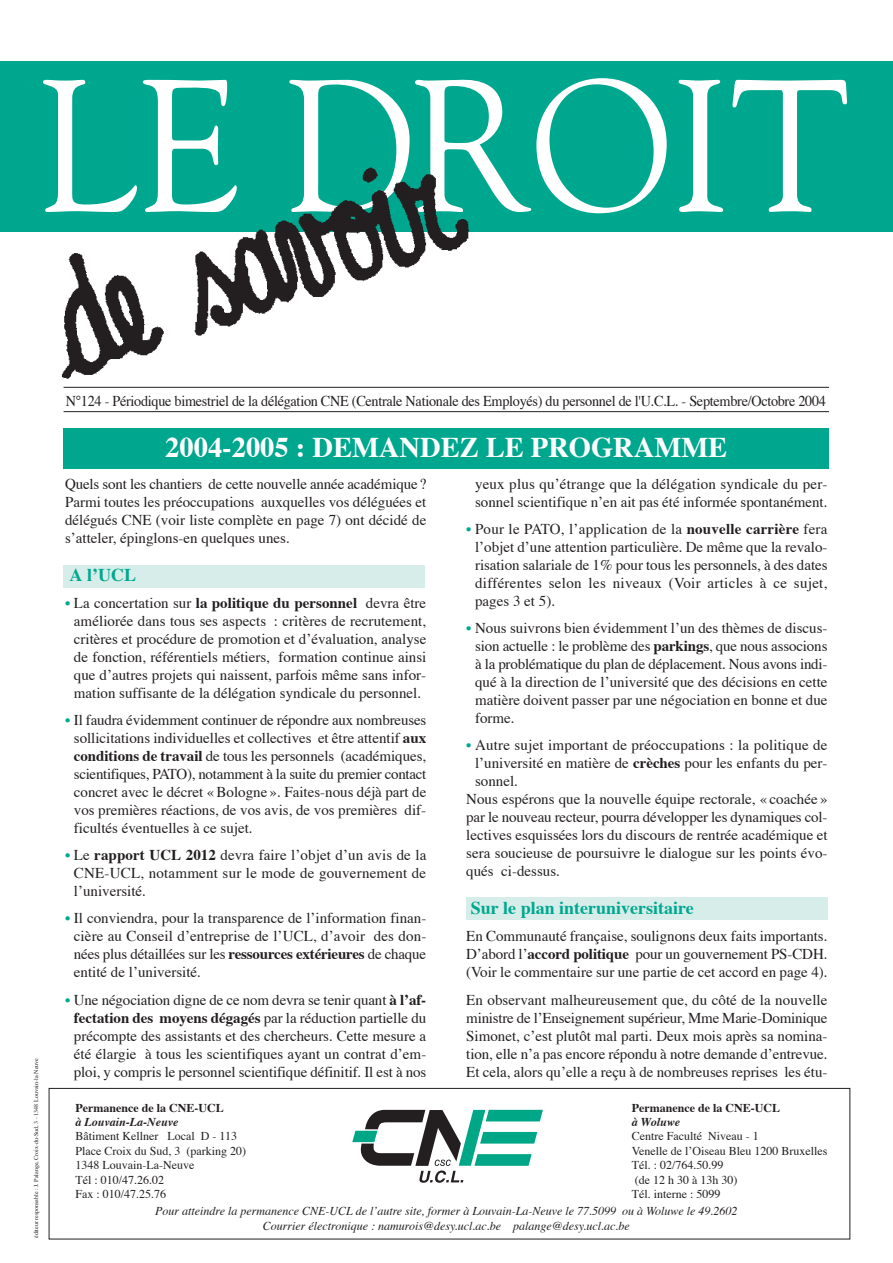
<style>
.page{position:relative;width:893px;height:1263px;background:#fff}
.page>*{position:absolute;margin:0;border:0;box-sizing:border-box;transform-origin:0 0}
.t1{font:700 28.5px "Times";color:#fff}
.t2{font:700 18px "Times";color:#00a78f}
.t3{font:15px/18px "Times";color:#231f20;text-align:justify}
.t4{font:15px "Times";letter-spacing:-.02em;color:#231f20;scale:.95 1}
.t5{font:12px/14.4px "Times";color:#231f20}
.t6{font:italic 12px/15px "Times";color:#231f20;text-align:center}
.t7{font:700 12px "Times";color:#231f20}
.t8{font:italic 700 12px "Times";color:#231f20}
.t9{font:6px "Times";color:#231f20}
.s1{font-weight:700;color:#00a78f}
.s2{font-weight:700}
</style>
<div class="page">
<div style="left:467px;top:897px;width:361px;height:22px;background:#d6ede9"></div>
<div style="left:64px;top:565px;width:361px;height:22px;background:#d6ede9"></div>
<div style="left:0;top:61px;width:893px;height:170px;background:#00a78f"></div>
<svg style="left:43px;top:78px;width:805px;height:135px"></svg>
<div style="left:64px;top:428px;width:765px;height:41px;background:#00a78f"></div>
<img style="left:28px;top:138px;width:451px;height:250px">
<hr style="left:64px;top:411px;width:765px;height:1px;background:#231f20">
<hr style="left:64px;top:387px;width:765px;height:1px;background:#231f20">
<div style="left:49px;top:1088px;width:801px;height:151px;border:1px solid #231f20"></div>
<svg style="left:352px;top:1110px;width:191px;height:73px"></svg>
<p class="t9" style="left:34px;top:1238px;width:181px;rotate:-90deg">éditeur responsable : J. Palange, Croix-du-Sud, 3 - 1348 Louvain-la-Neuve</p>
<p class="t4" style="left:66px;top:394px;width:802px">N°124 - Périodique bimestriel de la délégation CNE (Centrale Nationale des Employés) du personnel de l'U.C.L. - Septembre/Octobre 2004</p>
<h1 class="t1" style="left:165px;top:436px;width:563px">2004-2005 : DEMANDEZ LE PROGRAMME</h1>
<p class="t3" style="left:65px;top:477px;width:363px">Quels sont les chantiers de cette nouvelle année académique ?<br>Parmi toutes les préoccupations auxquelles vos déléguées et délégués CNE (voir liste complète en page 7) ont décidé de s’atteler, épinglons-en quelques unes.</p>
<p class="t2" style="left:70px;top:568px;width:68px">A l’UCL</p>
<p class="t3" style="left:65px;top:596px;width:363px;text-align:center"><span class="s1">•</span> La concertation sur <span class="s2">la politique du personnel</span> devra être améliorée dans tous ses aspects : critères de recrutement, critères et procédure de promotion et d’évaluation, analyse de fonction, référentiels métiers, formation continue ainsi que d’autres projets qui naissent, parfois même sans infor&shy;mation suffisante de la délégation syndicale du personnel.</p>
<p class="t3" style="left:74px;top:713px;width:354px;text-indent:-9px"><span class="s1">•</span> Il faudra évidemment continuer de répondre aux nombreuses sollicitations individuelles et collectives et être attentif <span class="s2">aux conditions de travail</span> de tous les personnels (académiques, scientifiques, PATO), notamment à la suite du premier contact concret avec le décret « Bologne ». Faites-nous déjà part de vos premières réactions, de vos avis, de vos premières dif&shy;ficultés éventuelles à ce sujet.</p>
<p class="t3" style="left:74px;top:848px;width:354px;text-indent:-9px"><span class="s1">•</span> Le <span class="s2">rapport UCL 2012</span> devra faire l’objet d’un avis de la CNE-UCL, notamment sur le mode de gouvernement de l’université.</p>
<p class="t3" style="left:74px;top:911px;width:354px;text-indent:-9px"><span class="s1">•</span> Il conviendra, pour la transparence de l’information finan&shy;cière au Conseil d’entreprise de l’UCL, d’avoir des don&shy;nées plus détaillées sur les <span class="s2">ressources extérieures</span> de chaque entité de l’université.</p>
<p class="t3" style="left:65px;top:992px;width:363px;text-align:center"><span class="s1">•</span> Une négociation digne de ce nom devra se tenir quant <span class="s2">à l’af&shy;fectation des moyens dégagés</span> par la réduction partielle du précompte des assistants et des chercheurs. Cette mesure a été élargie à tous les scientifiques ayant un contrat d’em&shy;ploi, y compris le personnel scientifique définitif. Il est à nos</p>
<p class="t3" style="left:475px;top:477px;width:354px">yeux plus qu’étrange que la délégation syndicale du per&shy;sonnel scientifique n’en ait pas été informée spontanément.</p>
<p class="t3" style="left:475px;top:522px;width:354px;text-indent:-9px"><span class="s1">•</span> Pour le PATO, l’application de la <span class="s2">nouvelle carrière</span> fera l’objet d’une attention particulière. De même que la revalo&shy;risation salariale de 1% pour tous les personnels, à des dates différentes selon les niveaux (Voir articles à ce sujet, pages 3 et 5).</p>
<p class="t3" style="left:475px;top:621px;width:354px;text-indent:-9px"><span class="s1">•</span> Nous suivrons bien évidemment l’un des thèmes de discus&shy;sion actuelle : le problème des <span class="s2">parkings</span>, que nous associons à la problématique du plan de déplacement. Nous avons indi&shy;qué à la direction de l’université que des décisions en cette matière doivent passer par une négociation en bonne et due forme.</p>
<p class="t3" style="left:466px;top:738px;width:363px"><span class="s1">•</span> Autre sujet important de préoccupations : la politique de</p>
<p class="t3" style="left:475px;top:756px;width:354px">l’université en matière de <span class="s2">crèches</span> pour les enfants du per-</p>
<p class="t3" style="left:475px;top:774px;width:44px">sonnel.</p>
<p class="t3" style="left:466px;top:792px;width:363px">Nous espérons que la nouvelle équipe rectorale, « coachée »</p>
<p class="t3" style="left:466px;top:810px;width:363px">par le nouveau recteur, pourra développer les dynamiques col-</p>
<p class="t3" style="left:466px;top:828px;width:363px">lectives esquissées lors du discours de rentrée académique et</p>
<p class="t3" style="left:466px;top:846px;width:363px">sera soucieuse de poursuivre le dialogue sur les points évo-</p>
<p class="t3" style="left:466px;top:864px;width:95px">qués ci-dessus.</p>
<p class="t2" style="left:471px;top:901px;width:225px">Sur le plan interuniversitaire</p>
<p class="t3" style="left:466px;top:929px;width:363px">En Communauté française, soulignons deux faits importants.<br>D’abord l’<span class="s2">accord politique</span> pour un gouvernement PS-CDH. (Voir le commentaire sur une partie de cet accord en page 4).</p>
<p class="t3" style="left:466px;top:992px;width:363px">En observant malheureusement que, du côté de la nouvelle ministre de l’Enseignement supérieur, Mme Marie-Dominique Simonet, c’est plutôt mal parti. Deux mois après sa nomina&shy;tion, elle n’a pas encore répondu à notre demande d’entrevue.<br>Et cela, alors qu’elle a reçu à de nombreuses reprises les étu-</p>
<p class="t7" style="left:76px;top:1102px;width:150px">Permanence de la CNE-UCL</p>
<p class="t8" style="left:76px;top:1117px;width:104px">à Louvain-La-Neuve</p>
<p class="t5" style="left:76px;top:1130px;width:172px">Bâtiment Kellner Local D - 113<br>Place Croix du Sud, 3 (parking 20)<br>1348 Louvain-La-Neuve<br>Tél : 010/47.26.02<br>Fax : 010/47.25.76</p>
<p class="t7" style="left:632px;top:1102px;width:150px">Permanence de la CNE-UCL</p>
<p class="t8" style="left:632px;top:1117px;width:50px">à Woluwe</p>
<p class="t5" style="left:632px;top:1130px;width:197px">Centre Faculté Niveau - 1<br>Venelle de l’Oiseau Bleu 1200 Bruxelles<br>Tél. : 02/764.50.99<br>(de 12 h 30 à 13h 30)<br>Tél. interne : 5099</p>
<p class="t6" style="left:155px;top:1205px;width:584px">Pour atteindre la permanence CNE-UCL de l’autre site, former à Louvain-La-Neuve le 77.5099 ou à Woluwe le 49.2602<br>Courrier électronique : namurois@desy.ucl.ac.be palange@desy.ucl.ac.be</p>
</div>
